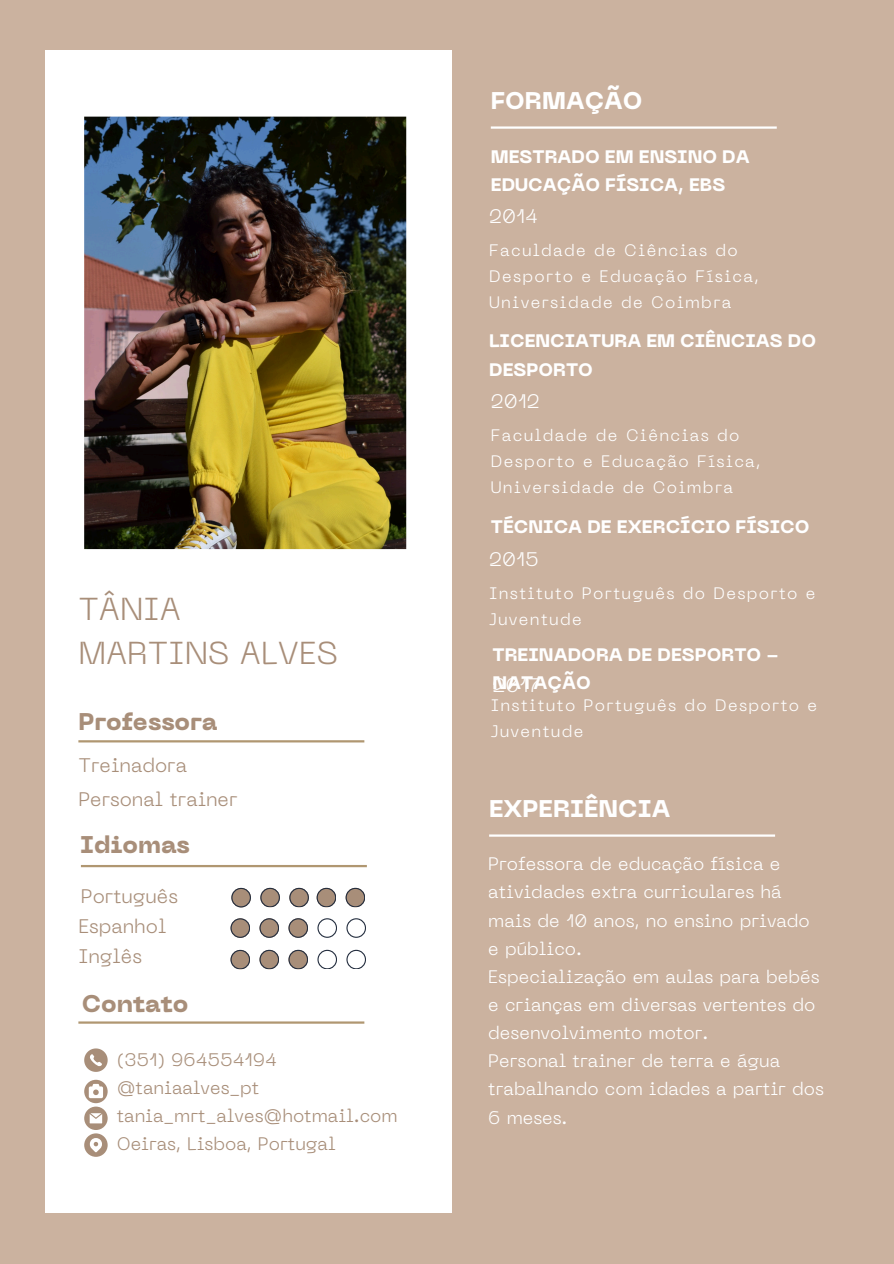
<style>
.page{position:relative;width:894px;height:1264px;background:#fff}
.page>*{position:absolute;margin:0;border:0;box-sizing:border-box;transform-origin:0 0}
.t1{font:300 31.5px/43.8px "PP Neue Machina";color:#a88e79}
.t2{font:800 24px "PP Neue Machina";color:#a88e79}
.t3{font:800 24px "PP Neue Machina";color:#fff}
.t4{font:300 19.5px "PP Neue Machina";color:#a88e79}
.t5{font:300 19.5px "PP Neue Machina";color:#fff}
.t6{font:300 18px/28.2px "PP Neue Machina";color:#fff}
.t7{font:800 18px/28.2px "PP Neue Machina";color:#fff}
.t8{font:300 18px/28.2px "PP Neue Machina";color:#a88e79}
.t9{font:300 16.5px/25.8px "PP Neue Machina";letter-spacing:.08em;color:#fff}
</style>
<div class="page">
<div style="left:0;top:0;width:893px;height:1263px;background:#cbb29f"></div>
<div style="left:46px;top:51px;width:405px;height:1161px;background:#fff"></div>
<img style="left:84px;top:116px;width:323px;height:434px">
<svg style="left:84px;top:1048px;width:24px;height:23px"></svg>
<svg style="left:84px;top:1079px;width:24px;height:77px"></svg>
<hr style="left:490px;top:126px;width:286px;height:3px;background:#fff">
<hr style="left:489px;top:834px;width:285px;height:2px;background:#fff">
<hr style="left:81px;top:865px;width:286px;height:2px;background:#b09771">
<svg style="left:317px;top:918px;width:19px;height:19px"></svg>
<svg style="left:288px;top:918px;width:19px;height:19px"></svg>
<svg style="left:259px;top:918px;width:19px;height:19px"></svg>
<svg style="left:346px;top:918px;width:19px;height:19px"></svg>
<svg style="left:230px;top:918px;width:19px;height:19px"></svg>
<svg style="left:259px;top:949px;width:20px;height:20px"></svg>
<svg style="left:259px;top:949px;width:19px;height:19px"></svg>
<svg style="left:346px;top:949px;width:20px;height:20px"></svg>
<svg style="left:346px;top:949px;width:19px;height:19px"></svg>
<svg style="left:230px;top:949px;width:19px;height:20px"></svg>
<svg style="left:289px;top:887px;width:19px;height:20px"></svg>
<svg style="left:260px;top:887px;width:19px;height:20px"></svg>
<svg style="left:231px;top:887px;width:19px;height:20px"></svg>
<svg style="left:345px;top:887px;width:19px;height:20px"></svg>
<svg style="left:316px;top:887px;width:19px;height:20px"></svg>
<svg style="left:288px;top:949px;width:20px;height:20px"></svg>
<svg style="left:288px;top:949px;width:19px;height:19px"></svg>
<svg style="left:317px;top:949px;width:20px;height:20px"></svg>
<svg style="left:317px;top:949px;width:19px;height:19px"></svg>
<hr style="left:78px;top:740px;width:286px;height:2px;background:#b09771">
<hr style="left:78px;top:1021px;width:286px;height:2px;background:#b09771">
<h5 class="t1" style="left:78px;top:590px;width:261px">TÂNIA<br>MARTINS ALVES</h5>
<h1 class="t2" style="left:78px;top:712px;width:140px">Professora</h1>
<h3 class="t4" style="left:78px;top:757px;width:110px">Treinadora</h3>
<h4 class="t4" style="left:78px;top:791px;width:161px">Personal trainer</h4>
<h4 class="t2" style="left:80px;top:835px;width:111px">Idiomas</h4>
<p class="t4" style="left:81px;top:888px;width:98px">Português</p>
<p class="t4" style="left:78px;top:918px;width:89px">Espanhol</p>
<h5 class="t4" style="left:78px;top:948px;width:65px">Inglês</h5>
<h3 class="t2" style="left:82px;top:994px;width:108px">Contato</h3>
<h5 class="t8" style="left:117px;top:1047px;width:282px">(351) 964554194 @taniaalves_pt tania_mrt_alves@hotmail.com<br>Oeiras, Lisboa, Portugal</h5>
<h5 class="t3" style="left:490px;top:92px;width:153px">FORMAÇÃO</h5>
<h5 class="t7" style="left:490px;top:144px;width:260px">MESTRADO EM ENSINO DA<br>EDUCAÇÃO FÍSICA, EBS</h5>
<h5 class="t5" style="left:489px;top:209px;width:50px">2014</h5>
<h3 class="t9" style="left:489px;top:239px;width:271px">Faculdade de Ciências do<br>Desporto e Educação Física,</h3>
<p class="t9" style="left:489px;top:291px;width:244px">Universidade de Coimbra</p>
<p class="t7" style="left:489px;top:329px;width:328px">LICENCIATURA EM CIÊNCIAS DO<br>DESPORTO</p>
<p class="t5" style="left:490px;top:393px;width:50px">2012</p>
<p class="t9" style="left:490px;top:424px;width:271px">Faculdade de Ciências do<br>Desporto e Educação Física,</p>
<h5 class="t9" style="left:490px;top:475px;width:244px">Universidade de Coimbra</h5>
<h5 class="t7" style="left:490px;top:514px;width:320px">TÉCNICA DE EXERCÍCIO FÍSICO</h5>
<p class="t5" style="left:489px;top:551px;width:51px">2015</p>
<p class="t9" style="left:489px;top:582px;width:328px">Instituto Português do Desporto e<br>Juventude</p>
<h4 class="t7" style="left:492px;top:642px;width:287px">TREINADORA DE DESPORTO -<br>NATAÇÃO</h4>
<h5 class="t5" style="left:492px;top:677px;width:49px">2017</h5>
<p class="t9" style="left:490px;top:693px;width:328px">Instituto Português do Desporto e<br>Juventude</p>
<h2 class="t3" style="left:489px;top:799px;width:183px">EXPERIÊNCIA</h2>
<h4 class="t6" style="left:488px;top:851px;width:337px">Professora de educação física e atividades extra curriculares há mais de 10 anos, no ensino privado e público.<br>Especialização em aulas para bebés e crianças em diversas vertentes do desenvolvimento motor.<br>Personal trainer de terra e água trabalhando com idades a partir dos<br>6 meses.</h4>
</div>
